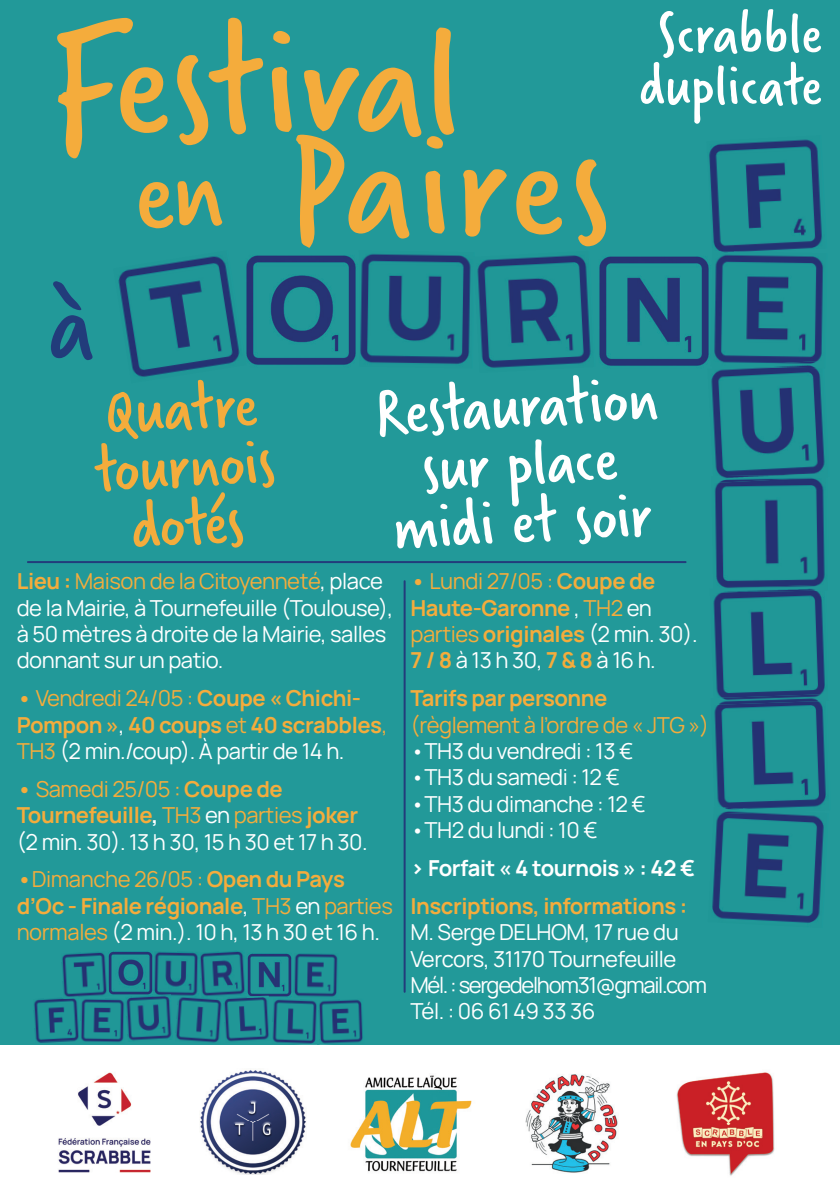
<style>
.page{position:relative;width:840px;height:1191px;background:#fff}
.page>*{position:absolute;margin:0;border:0;box-sizing:border-box;transform-origin:0 0}
.t1{font:167.4px "Verveine";letter-spacing:.01em;color:#f4ac3c}
.t2{font:161.4px "Verveine";letter-spacing:.04em;color:#f4ac3c}
.t3{font:70px/58px "Verveine";color:#fff;text-align:center}
.t4{font:70px/58px "Verveine";color:#f4ac3c;text-align:center}
.t5{font:62px/52px "Verveine";letter-spacing:.01em;color:#fff}
.t6{font:22px/26.4px "Manrope";letter-spacing:-.02em;color:#fff}
.t7{font:700 22px/26.4px "Manrope";letter-spacing:-.02em;color:#f4ac3c}
.t8{font:22px/26.4px "Manrope";letter-spacing:-.02em;color:#f4ac3c}
.t9{font:700 22px "Manrope";letter-spacing:-.02em;color:#fff}
.s1{font-weight:700;color:#f4ac3c}
.s2{color:#f4ac3c}
.s3{font-weight:400}
.s4{font-weight:400;color:#fff}
.s5{font-weight:700}
.s6{color:#fff}
</style>
<div class="page">
<div style="left:0;top:0;width:839px;height:1044px;background:#299"></div>
<img style="left:350px;top:1075px;width:122px;height:97px">
<img style="left:200px;top:1070px;width:106px;height:104px">
<img style="left:676px;top:1072px;width:99px;height:104px">
<img style="left:58px;top:1072px;width:93px;height:101px">
<img style="left:34px;top:998px;width:90px;height:45px">
<img style="left:247px;top:953px;width:91px;height:44px">
<img style="left:175px;top:996px;width:96px;height:47px">
<img style="left:272px;top:999px;width:91px;height:45px">
<img style="left:247px;top:995px;width:21px;height:3px">
<img style="left:109px;top:951px;width:44px;height:44px">
<img style="left:154px;top:951px;width:93px;height:46px">
<img style="left:61px;top:952px;width:48px;height:45px">
<svg style="left:63px;top:996px;width:15px;height:1px"></svg>
<svg style="left:108px;top:976px;width:1px;height:19px"></svg>
<svg style="left:178px;top:996px;width:16px;height:1px"></svg>
<img style="left:126px;top:995px;width:47px;height:46px">
<svg style="left:148px;top:994px;width:23px;height:2px"></svg>
<svg style="left:293px;top:1044px;width:40px;height:1px"></svg>
<img style="left:599px;top:254px;width:224px;height:112px">
<img style="left:709px;top:139px;width:113px;height:112px">
<img style="left:720px;top:251px;width:33px;height:2px">
<img style="left:714px;top:483px;width:111px;height:101px">
<img style="left:713px;top:592px;width:112px;height:102px">
<img style="left:719px;top:584px;width:101px;height:8px">
<img style="left:714px;top:705px;width:112px;height:102px">
<img style="left:718px;top:694px;width:104px;height:11px">
<img style="left:710px;top:276px;width:1px;height:90px">
<img style="left:246px;top:255px;width:110px;height:110px">
<img style="left:477px;top:255px;width:114px;height:113px">
<img style="left:118px;top:256px;width:122px;height:121px">
<img style="left:360px;top:254px;width:111px;height:110px">
<img style="left:711px;top:368px;width:114px;height:106px">
<img style="left:717px;top:361px;width:106px;height:7px">
<img style="left:719px;top:474px;width:102px;height:9px">
<img style="left:712px;top:814px;width:112px;height:109px">
<img style="left:721px;top:807px;width:75px;height:7px">
<hr style="left:403px;top:580px;width:2px;height:412px;background:#223c7b">
<hr style="left:27px;top:561px;width:659px;height:2px;background:#223c7b">
<img style="left:525px;top:1074px;width:93px;height:99px">
<h1 class="t1" style="left:49px;top:-33px;width:413px">Festival</h1>
<h2 class="t2" style="left:288px;top:75px;width:323px">Paires</h2>
<h3 class="t5" style="left:639px;top:8px;width:183px">Scrabble duplicate</h3>
<h3 class="t4" style="left:90px;top:384px;width:182px;rotate:-3deg">Quatre tournois dotés</h3>
<h3 class="t3" style="left:373px;top:384px;width:284px;rotate:-3deg">Restauration sur place midi et soir</h3>
<p class="t6" style="left:17px;top:567px;width:378px"><span class="s1">Lieu :</span> <span class="s2">Maison de la Citoyenneté</span>, place de la Mairie, à Tournefeuille (Toulouse), à 50 mètres à droite de la Mairie, salles donnant sur un patio.</p>
<p class="t7" style="left:17px;top:683px;width:372px">• <span class="s3">Vendredi 24/05 :</span> Coupe « Chichi-<br>Pompon »<span class="s4">,</span> 40 coups <span class="s3">et</span> 40 scrabbles<span class="s3">,<br>TH3</span> <span class="s4">(2 min./coup). À partir de 14 h.</span></p>
<p class="t6" style="left:17px;top:774px;width:352px"><span class="s1">•</span> <span class="s2">Samedi 25/05 :</span> <span class="s1">Coupe de<br>Tournefeuille</span><span class="s5">,</span> <span class="s2">TH3</span> en <span class="s2">parties</span> <span class="s1">joker </span>(2 min. 30). 13 h 30, 15 h 30 et 17 h 30.</p>
<p class="t8" style="left:17px;top:865px;width:377px"><span class="s5">•</span>Dimanche 26/05 : <span class="s5">Open du Pays d’Oc - Finale régionale</span><span class="s6">,</span> TH3 <span class="s6">en</span> parties normales <span class="s6">(2 min.). 10 h, 13 h 30 et 16 h.</span></p>
<p class="t7" style="left:410px;top:566px;width:288px">• <span class="s3">Lundi 27/05 :</span> Coupe de<br>Haute-Garonne <span class="s4">,</span> <span class="s3">TH2</span> <span class="s4">en </span><span class="s3">parties</span> originales <span class="s4">(2 min. 30).<br></span>7 / 8 <span class="s4">à 13 h 30,</span> 7 &amp; 8 <span class="s4">à 16 h.</span></p>
<p class="t7" style="left:410px;top:683px;width:198px">Tarifs par personne</p>
<p class="t8" style="left:410px;top:710px;width:300px">(règlement à l’ordre de « JTG »)</p>
<p class="t6" style="left:410px;top:736px;width:224px">•TH3 du vendredi : 13 €</p>
<p class="t6" style="left:410px;top:763px;width:211px">•TH3 du samedi : 12 €</p>
<p class="t6" style="left:410px;top:789px;width:237px">•TH3 du dimanche : 12 €</p>
<p class="t6" style="left:410px;top:815px;width:188px">•TH2 du lundi : 10 €</p>
<p class="t9" style="left:410px;top:849px;width:286px">&gt; Forfait « 4 tournois » : 42 €</p>
<p class="t7" style="left:410px;top:890px;width:278px">Inscriptions, informations :</p>
<p class="t6" style="left:410px;top:917px;width:298px">M. Serge DELHOM, 17 rue du<br>Vercors, 31170 Tournefeuille<br>Mél. : sergedelhom31@gmail.com<br>Tél. : 06 61 49 33 36</p>
</div>
